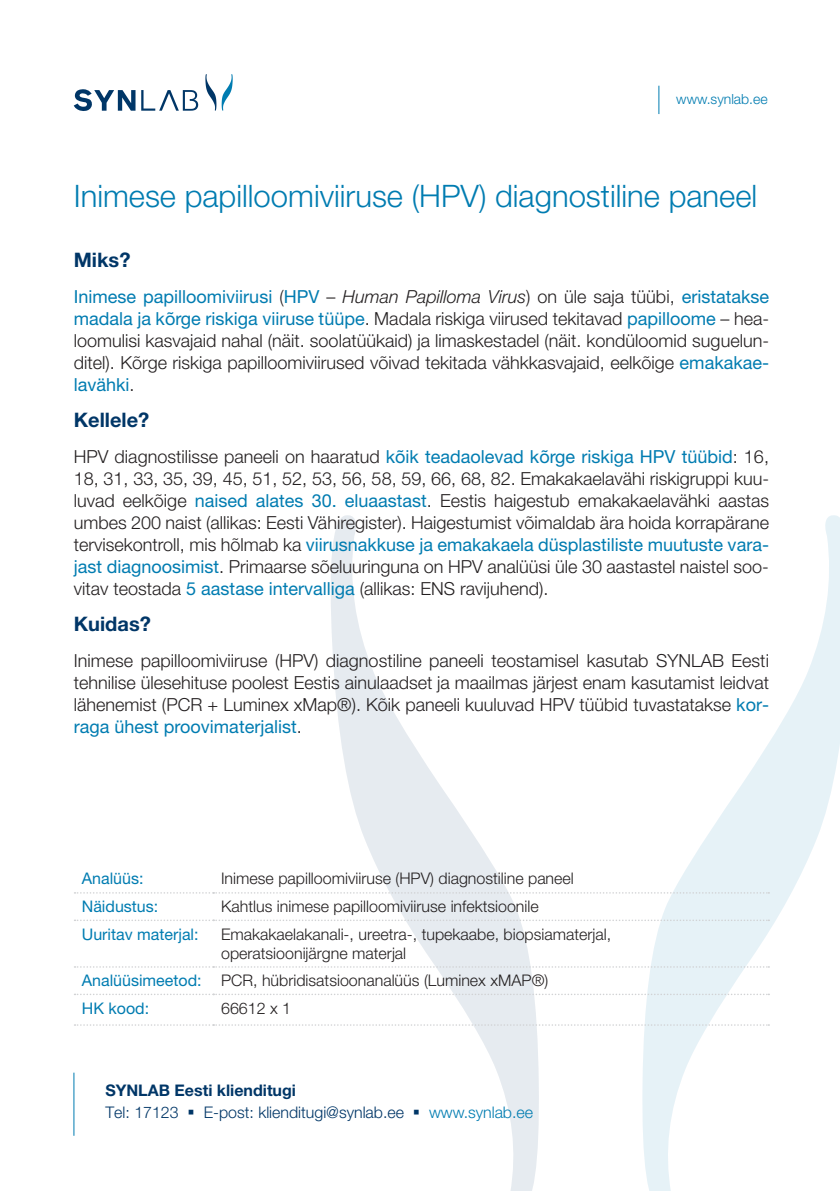
<style>
.page{position:relative;width:840px;height:1191px;background:#fff}
.page>*{position:absolute;margin:0;border:0;box-sizing:border-box;transform-origin:0 0}
.t1{font:300 31px "Helvetica Neue LT Std";color:#007cb1}
.t2{font:700 20px "Helvetica Neue LT Std";color:#003667}
.t3{font:300 18px/22px "Helvetica Neue LT Std";color:#231f20;text-align:justify}
.t4{font:300 16px/19.2px "Helvetica Neue LT Std";color:#231f20}
.t5{font:300 16px/22px "Helvetica Neue LT Std";color:#003667}
.t6{font:16px "Helvetica Neue LT Std";color:#007cb1}
.t7{font:300 14px "Helvetica Neue LT Std";color:#007cb1}
.s1{font-weight:400;color:#007cb1}
.s2{font-style:italic}
.s3{font-weight:700}
.s4{color:#007cb1}
</style>
<div class="page">
<svg style="left:331px;top:515px;width:208px;height:676px"></svg>
<svg style="left:641px;top:515px;width:198px;height:676px"></svg>
<hr style="left:73px;top:1072px;width:1px;height:63px;background:#007cb1">
<svg style="left:658px;top:86px;width:1px;height:28px"></svg>
<svg style="left:205px;top:74px;width:27px;height:37px"></svg>
<svg style="left:74px;top:89px;width:61px;height:22px"></svg>
<svg style="left:141px;top:90px;width:57px;height:21px"></svg>
<svg style="left:74px;top:892px;width:694px;height:1px"></svg>
<svg style="left:74px;top:919px;width:694px;height:2px"></svg>
<svg style="left:74px;top:966px;width:694px;height:1px"></svg>
<svg style="left:74px;top:993px;width:694px;height:2px"></svg>
<svg style="left:74px;top:1024px;width:694px;height:1px"></svg>
<p class="t7" style="left:676px;top:90px;width:93px">www.synlab.ee</p>
<h1 class="t1" style="left:74px;top:177px;width:684px">Inimese papilloomiviiruse (HPV) diagnostiline paneel</h1>
<p class="t2" style="left:74px;top:247px;width:58px">Miks?</p>
<p class="t3" style="left:74px;top:285px;width:696px"><span class="s1">Inimese papilloomiviirusi</span> (<span class="s1">HPV</span> – <span class="s2">Human Papilloma Virus</span>) on üle saja tüübi, <span class="s1">eristatakse madala ja kõrge riskiga viiruse tüüpe</span>. Madala riskiga viirused tekitavad <span class="s1">papilloome</span> – hea&shy;loomulisi kasvajaid nahal (näit. soolatüükaid) ja limaskestadel (näit. kondüloomid suguelun&shy;ditel). Kõrge riskiga papilloomiviirused võivad tekitada vähkkasvajaid, eelkõige <span class="s1">emakakae&shy;lavähki</span>.</p>
<p class="t2" style="left:74px;top:407px;width:77px">Kellele?</p>
<p class="t3" style="left:74px;top:445px;width:696px">HPV diagnostilisse paneeli on haaratud <span class="s1">kõik teadaolevad kõrge riskiga HPV tüübid</span>: 16, 18, 31, 33, 35, 39, 45, 51, 52, 53, 56, 58, 59, 66, 68, 82. Emakakaelavähi riskigruppi kuu&shy;luvad eelkõige <span class="s1">naised alates 30. eluaastast</span>. Eestis haigestub emakakaelavähki aastas umbes 200 naist (allikas: Eesti Vähiregister). Haigestumist võimaldab ära hoida korrapärane tervisekontroll, mis hõlmab ka <span class="s1">viirusnakkuse ja emakakaela düsplastiliste muutuste vara&shy;jast diagnoosimist</span>. Primaarse sõeluuringuna on HPV analüüsi üle 30 aastastel naistel soo&shy;vitav teostada <span class="s1">5 aastase intervalliga</span> (allikas: ENS ravijuhend).</p>
<p class="t2" style="left:74px;top:611px;width:79px">Kuidas?</p>
<p class="t3" style="left:74px;top:649px;width:696px">Inimese papilloomiviiruse (HPV) diagnostiline paneeli teostamisel kasutab SYNLAB Eesti tehnilise ülesehituse poolest Eestis ainulaadset ja maailmas järjest enam kasutamist leidvat lähenemist (PCR + Luminex xMap®). Kõik paneeli kuuluvad HPV tüübid tuvastatakse <span class="s1">kor&shy;raga ühest proovimaterjalist</span>.</p>
<p class="t6" style="left:82px;top:868px;width:63px">Analüüs:</p>
<p class="t4" style="left:221px;top:868px;width:354px">Inimese papilloomiviiruse (HPV) diagnostiline paneel</p>
<p class="t6" style="left:82px;top:897px;width:78px">Näidustus:</p>
<p class="t4" style="left:221px;top:896px;width:319px">Kahtlus inimese papilloomiviiruse infektsioonile</p>
<p class="t6" style="left:82px;top:924px;width:118px">Uuritav materjal:</p>
<p class="t4" style="left:221px;top:924px;width:391px">Emakakaelakanali-, ureetra-, tupekaabe, biopsiamaterjal, operatsioonijärgne materjal</p>
<p class="t4" style="left:82px;top:966px;width:468px;line-height:27.4px"><span class="s1">Analüüsimeetod:</span> PCR, hübridisatsioonanalüüs (Luminex xMAP®)<br><span class="s1">HK kood:</span></p>
<p class="t4" style="left:221px;top:998px;width:71px">66612 x 1</p>
<p class="t5" style="left:105px;top:1078px;width:429px"><span class="s3">SYNLAB Eesti klienditugi<br></span>Tel: 17123 ▪ E-post: klienditugi@synlab.ee ▪ <span class="s4">www.synlab.ee</span></p>
</div>
